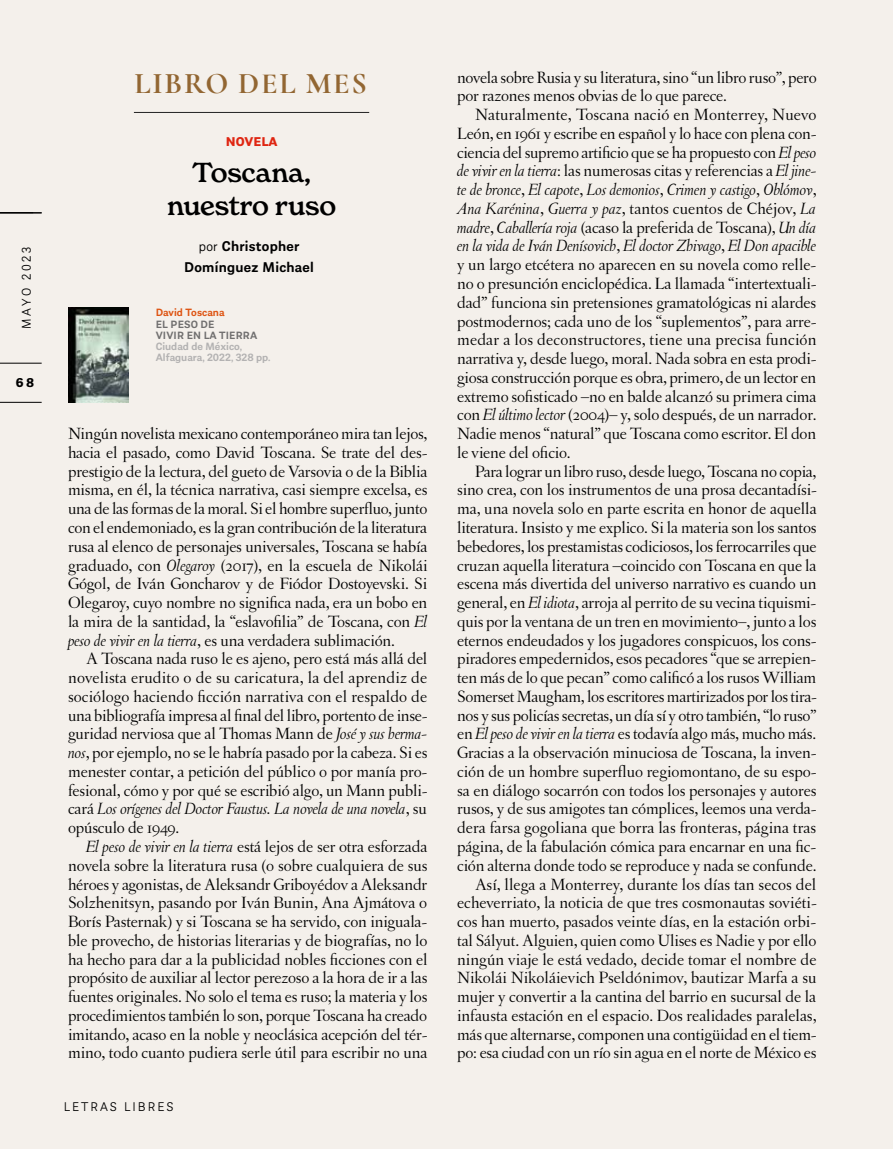
<style>
.page{position:relative;width:893px;height:1149px;background:#fff}
.page>*{position:absolute;margin:0;border:0;box-sizing:border-box;transform-origin:0 0}
.t1{font:700 30px "Cormorant Garamond";letter-spacing:.06em;color:#926632}
.t2{font:500 27px/33px "New Spirit";letter-spacing:-.015em;color:#000;text-align:center}
.t3{font:17.25px/18.8px "Letras Oldstyle";letter-spacing:-.01em;color:#000;text-align:justify}
.t4{font:600 15px/21.1px "Almanach";letter-spacing:.02em;color:#000;text-align:center}
.t5{font:300 13.5px "Almanach";letter-spacing:.15em;color:#000}
.t6{font:300 13.5px "Almanach";letter-spacing:.19em;color:#000}
.t7{font:700 13.5px "Almanach";color:#df2612}
.t8{font:700 13.5px "Almanach";color:#000}
.t9{font:600 11.25px/11.2px "Almanach";color:#b3b2b2}
.t10{font:600 11.25px/11.2px "Almanach";letter-spacing:.01em;color:#706f6f}
.t11{font:600 11.25px "Almanach";color:#de5412}
.s1{font-weight:300}
.s2{font-style:italic}
</style>
<div class="page">
<div style="left:0;top:0;width:893px;height:1148px;background:#f4f0eb"></div>
<hr style="left:0;top:402px;width:42px;height:1px;background:#000">
<hr style="left:0;top:212px;width:42px;height:1px;background:#000">
<hr style="left:0;top:363px;width:42px;height:1px;background:#000">
<hr style="left:0;top:213px;width:42px;height:1px;background:#000">
<hr style="left:134px;top:112px;width:235px;height:1px;background:#222">
<img style="left:68px;top:307px;width:60px;height:95px">
<p class="t6" style="left:17px;top:329px;width:84px;rotate:-90deg">MAYO 2023</p>
<p class="t8" style="left:16px;top:372px;width:20px">68</p>
<h1 class="t1" style="left:135px;top:64px;width:234px">LIBRO DEL MES</h1>
<p class="t7" style="left:226px;top:131px;width:53px">NOVELA</p>
<h2 class="t2" style="left:167px;top:156px;width:170px">Toscana, nuestro ruso</h2>
<p class="t4" style="left:184px;top:234px;width:131px"><span class="s1">por</span> Christopher<br>Domínguez Michael</p>
<p class="t11" style="left:156px;top:304px;width:70px">David Toscana</p>
<p class="t10" style="left:156px;top:317px;width:103px">EL PESO DE<br>VIVIR EN LA TIERRA</p>
<p class="t9" style="left:156px;top:340px;width:116px">Ciudad de México,<br>Alfaguara, 2022, 328 pp.</p>
<p class="t3" style="left:68px;top:424px;width:361px">Ningún novelista mexicano contemporáneo mira tan lejos, hacia el pasado, como David Toscana. Se trate del des&shy;prestigio de la lectura, del gueto de Varsovia o de la Biblia misma, en él, la técnica narrativa, casi siempre excelsa, es una de las formas de la moral. Si el hombre superfluo, junto con el endemoniado, es la gran contribución de la literatura rusa al elenco de personajes universales, Toscana se había graduado, con <span class="s2">Olegaroy</span> (2017), en la escuela de Nikolái Gógol, de Iván Goncharov y de Fiódor Dostoyevski. Si Olegaroy, cuyo nombre no significa nada, era un bobo en la mira de la santidad, la “eslavofilia” de Toscana, con <span class="s2">El peso de vivir en la tierra</span>, es una verdadera sublimación.</p>
<p class="t3" style="left:68px;top:649px;width:361px;text-indent:18px">A Toscana nada ruso le es ajeno, pero está más allá del novelista erudito o de su caricatura, la del aprendiz de sociólogo haciendo ficción narrativa con el respaldo de una bibliografía impresa al final del libro, portento de inse&shy;guridad nerviosa que al Thomas Mann de <span class="s2">José y sus herma&shy;nos</span>, por ejemplo, no se le habría pasado por la cabeza. Si es menester contar, a petición del público o por manía pro&shy;fesional, cómo y por qué se escribió algo, un Mann publi&shy;cará <span class="s2">Los orígenes del Doctor Faustus. La novela de una novela</span>, su opúsculo de 1949.</p>
<p class="t3" style="left:68px;top:836px;width:361px;text-indent:18px"><span class="s2">El peso de vivir en la tierra</span> está lejos de ser otra esforzada novela sobre la literatura rusa (o sobre cualquiera de sus héroes y agonistas, de Aleksandr Griboyédov a Aleksandr Solzhenitsyn, pasando por Iván Bunin, Ana Ajmátova o Borís Pasternak) y si Toscana se ha servido, con iniguala&shy;ble provecho, de historias literarias y de biografías, no lo ha hecho para dar a la publicidad nobles ficciones con el propósito de auxiliar al lector perezoso a la hora de ir a las fuentes originales. No solo el tema es ruso; la materia y los procedimientos también lo son, porque Toscana ha creado imitando, acaso en la noble y neoclásica acepción del tér&shy;mino, todo cuanto pudiera serle útil para escribir no una</p>
<p class="t5" style="left:64px;top:1096px;width:111px">LETRAS LIBRES</p>
<p class="t3" style="left:457px;top:68px;width:361px">novela sobre Rusia y su literatura, sino “un libro ruso”, pero por razones menos obvias de lo que parece.</p>
<p class="t3" style="left:457px;top:105px;width:361px;text-indent:18px">Naturalmente, Toscana nació en Monterrey, Nuevo León, en 1961 y escribe en español y lo hace con plena con&shy;ciencia del supremo artificio que se ha propuesto con <span class="s2">El peso de vivir en la tierra</span>: las numerosas citas y referencias a <span class="s2">El jine&shy;te de bronce</span>, <span class="s2">El capote</span>, <span class="s2">Los demonios</span>, <span class="s2">Crimen y castigo</span>, <span class="s2">Oblómov</span>, <span class="s2">Ana Karénina</span>, <span class="s2">Guerra y paz</span>, tantos cuentos de Chéjov, <span class="s2">La madre</span>, <span class="s2">Caballería roja</span> (acaso la preferida de Toscana), <span class="s2">Un día en la vida de Iván Denísovich</span>, <span class="s2">El doctor Zhivago</span>, <span class="s2">El Don apacible </span>y un largo etcétera no aparecen en su novela como relle&shy;no o presunción enciclopédica. La llamada “intertextuali&shy;dad” funciona sin pretensiones gramatológicas ni alardes postmodernos; cada uno de los “suplementos”, para arre&shy;medar a los deconstructores, tiene una precisa función narrativa y, desde luego, moral. Nada sobra en esta prodi&shy;giosa construcción porque es obra, primero, de un lector en extremo sofisticado –no en balde alcanzó su primera cima con <span class="s2">El último lector</span> (2004)– y, solo después, de un narrador.<br>Nadie menos “natural” que Toscana como escritor. El don le viene del oficio.</p>
<p class="t3" style="left:457px;top:461px;width:361px;text-align:right">Para lograr un libro ruso, desde luego, Toscana no copia, sino crea, con los instrumentos de una prosa decantadísi&shy;ma, una novela solo en parte escrita en honor de aquella literatura. Insisto y me explico. Si la materia son los santos bebedores, los prestamistas codiciosos, los ferrocarriles que cruzan aquella literatura –coincido con Toscana en que la escena más divertida del universo narrativo es cuando un general, en <span class="s2">El idiota</span>, arroja al perrito de su vecina tiquismi&shy;quis por la ventana de un tren en movimiento–, junto a los eternos endeudados y los jugadores conspicuos, los cons&shy;piradores empedernidos, esos pecadores “que se arrepien&shy;ten más de lo que pecan” como calificó a los rusos William Somerset Maugham, los escritores martirizados por los tira&shy;nos y sus policías secretas, un día sí y otro también, “lo ruso” en <span class="s2">El peso de vivir en la tierra</span> es todavía algo más, mucho más.<br>Gracias a la observación minuciosa de Toscana, la inven&shy;ción de un hombre superfluo regiomontano, de su espo&shy;sa en diálogo socarrón con todos los personajes y autores rusos, y de sus amigotes tan cómplices, leemos una verda&shy;dera farsa gogoliana que borra las fronteras, página tras página, de la fabulación cómica para encarnar en una fic&shy;ción alterna donde todo se reproduce y nada se confunde.<br>Así, llega a Monterrey, durante los días tan secos del echeverriato, la noticia de que tres cosmonautas soviéti&shy;cos han muerto, pasados veinte días, en la estación orbi&shy;tal Sályut. Alguien, quien como Ulises es Nadie y por ello ningún viaje le está vedado, decide tomar el nombre de Nikolái Nikoláievich Pseldónimov, bautizar Marfa a su mujer y convertir a la cantina del barrio en sucursal de la infausta estación en el espacio. Dos realidades paralelas, más que alternarse, componen una contigüidad en el tiem&shy;po: esa ciudad con un río sin agua en el norte de México es</p>
</div>
